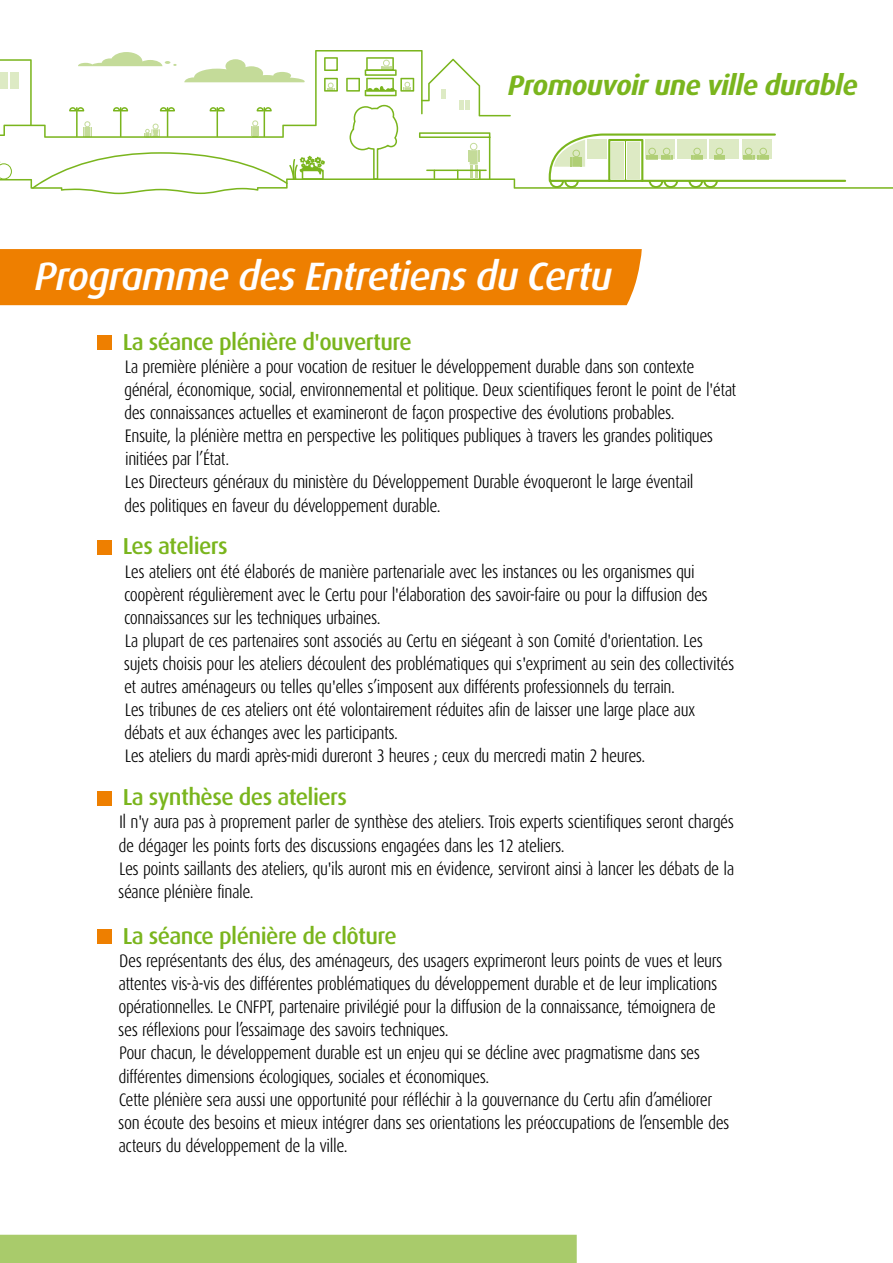
<style>
.page{position:relative;width:893px;height:1263px;background:#fff}
.page>*{position:absolute;margin:0;border:0;box-sizing:border-box;transform-origin:0 0}
.t1{font:italic 500 39.6px "Dax OT";letter-spacing:-.025em;color:#fff}
.t2{font:italic 700 28.05px "Dax OT";letter-spacing:-.025em;color:#7ab51d}
.t3{font:500 23.1px "Dax OT";letter-spacing:-.025em;color:#7ab51d}
.t4{font:300 18.15px/23.1px "Dax Condensed";letter-spacing:-.025em;color:#000}
</style>
<div class="page">
<div style="left:0;top:249px;width:642px;height:56px;background:#ee7f00"></div>
<svg style="left:0;top:58px;width:893px;height:136px"></svg>
<svg style="left:0;top:50px;width:423px;height:130px"></svg>
<div style="left:0;top:1235px;width:577px;height:28px;background:#a9cb6b"></div>
<div style="left:98px;top:336px;width:14px;height:14px;background:#ee7f00"></div>
<div style="left:98px;top:540px;width:14px;height:14px;background:#ee7f00"></div>
<div style="left:98px;top:791px;width:14px;height:14px;background:#ee7f00"></div>
<div style="left:98px;top:930px;width:14px;height:14px;background:#ee7f00"></div>
<h2 class="t2" style="left:508px;top:69px;width:351px">Promouvoir une ville durable</h2>
<h1 class="t1" style="left:34px;top:255px;width:579px">Programme des Entretiens du Certu</h1>
<p class="t3" style="left:123px;top:329px;width:291px">La séance plénière d'ouverture</p>
<p class="t4" style="left:124px;top:355px;width:614px">La première plénière a pour vocation de resituer le développement durable dans son contexte général, économique, social, environnemental et politique. Deux scientifiques feront le point de l'état des connaissances actuelles et examineront de façon prospective des évolutions probables.<br>Ensuite, la plénière mettra en perspective les politiques publiques à travers les grandes politiques initiées par l’État.<br>Les Directeurs généraux du ministère du Développement Durable évoqueront le large éventail<br>des politiques en faveur du développement durable.</p>
<p class="t3" style="left:123px;top:533px;width:107px">Les ateliers</p>
<p class="t4" style="left:124px;top:560px;width:612px">Les ateliers ont été élaborés de manière partenariale avec les instances ou les organismes qui coopèrent régulièrement avec le Certu pour l'élaboration des savoir-faire ou pour la diffusion des connaissances sur les techniques urbaines.<br>La plupart de ces partenaires sont associés au Certu en siégeant à son Comité d'orientation. Les sujets choisis pour les ateliers découlent des problématiques qui s'expriment au sein des collectivités et autres aménageurs ou telles qu'elles s’imposent aux différents professionnels du terrain.<br>Les tribunes de ces ateliers ont été volontairement réduites afin de laisser une large place aux débats et aux échanges avec les participants.<br>Les ateliers du mardi après-midi dureront 3 heures ; ceux du mercredi matin 2 heures.</p>
<p class="t3" style="left:123px;top:784px;width:226px">La synthèse des ateliers</p>
<p class="t4" style="left:118px;top:811px;width:618px">Il n'y aura pas à proprement parler de synthèse des ateliers. Trois experts scientifiques seront chargés de dégager les points forts des discussions engagées dans les 12 ateliers.<br>Les points saillants des ateliers, qu'ils auront mis en évidence, serviront ainsi à lancer les débats de la séance plénière finale.</p>
<p class="t3" style="left:123px;top:923px;width:276px">La séance plénière de clôture</p>
<p class="t4" style="left:118px;top:949px;width:613px">Des représentants des élus, des aménageurs, des usagers exprimeront leurs points de vues et leurs attentes vis-à-vis des différentes problématiques du développement durable et de leur implications opérationnelles. Le CNFPT, partenaire privilégié pour la diffusion de la connaissance, témoignera de ses réflexions pour l’essaimage des savoirs techniques.<br>Pour chacun, le développement durable est un enjeu qui se décline avec pragmatisme dans ses différentes dimensions écologiques, sociales et économiques.<br>Cette plénière sera aussi une opportunité pour réfléchir à la gouvernance du Certu afin d’améliorer son écoute des besoins et mieux intégrer dans ses orientations les préoccupations de l’ensemble des acteurs du développement de la ville.</p>
</div>
